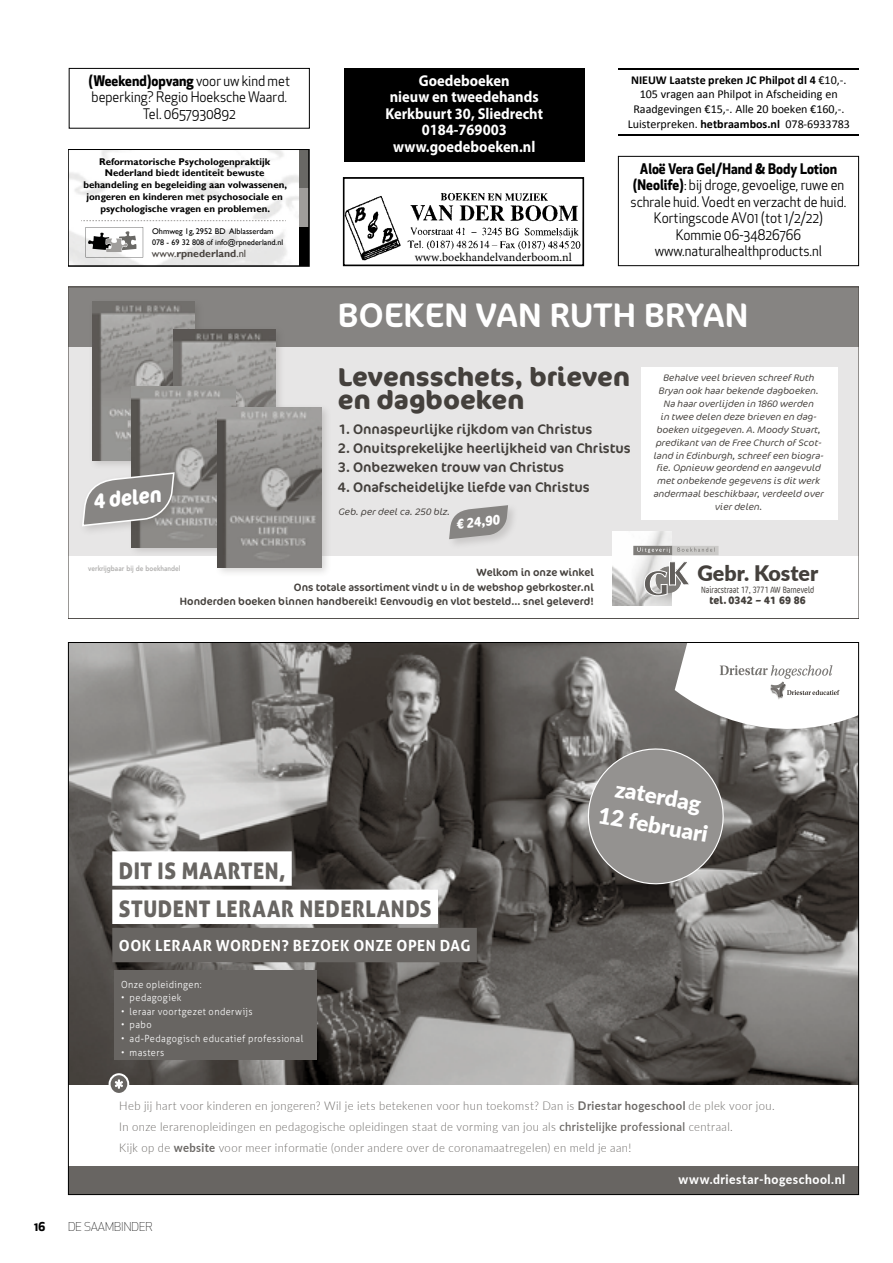
<style>
.page{position:relative;width:893px;height:1263px;background:#fff}
.page>*{position:absolute;margin:0;border:0;box-sizing:border-box;transform-origin:0 0}
.t1{font:34.35px "Cocon Pro";letter-spacing:.01em;color:#fff}
.t2{font:700 25.65px/23.5px "Cocon Pro";color:#44403c}
.t3{font:22.8px/38.2px "Aller Display";letter-spacing:.025em;color:#686562;scale:.92 1}
.t4{font:900 22.35px/29.1px "Lato";color:#fff;text-align:center}
.t5{font:900 21.45px "Lato";color:#44403c}
.t6{font:700 condensed 21.45px "Cocon Pro";color:#fff}
.t7{font:700 15.75px/16.5px "Myriad Pro";color:#fff;text-align:center;scale:.92 1}
.t8{font:700 15.3px "Aller";letter-spacing:.035em;color:#fff}
.t9{font:14.25px/16.5px "Apex New";color:#000;text-align:center;scale:.94 1}
.t10{font:13.95px "Cocon Pro";color:#44403c}
.t11{font:700 condensed 13.95px "Cocon Pro";color:#fff}
.t12{font:800 12.9px "Lato";letter-spacing:.045em;color:#fff;scale:.94 1}
.t13{font:300 12px/21px "Lato";letter-spacing:.03em;color:#6c6966;scale:.94 1}
.t14{font:12px/14.7px "Calibri";color:#000;text-align:center}
.t15{font:12px "Minion Pro";color:#000}
.t16{font:300 12px "Apex New";color:#000}
.t17{font:700 12px "Apex New";color:#000}
.t18{font:10.65px/14.4px "Cocon Pro";color:#44403c;text-align:right}
.t19{font:700 10.65px "Cocon Pro";letter-spacing:.015em;color:#44403c;scale:.91 1}
.t20{font:700 10.5px "Gill Sans";color:#4a4541}
.t21{font:700 9.75px/11.7px "Gill Sans";color:#000;text-align:center}
.t22{font:300 9.75px "Aller";letter-spacing:.045em;color:#fff;scale:.94 1}
.t23{font:italic 300 9.6px/12.9px "Cocon Pro";color:#44403c;text-align:center}
.t24{font:300 condensed 9.3px "Cocon Pro";color:#44403c;scale:.91 1}
.t25{font:8.25px "Gill Sans";color:#000}
.t26{font:8.1px "Gill Sans";color:#000}
.t27{font:800 7.5px "Avenir";color:#b1b0af;scale:.85 1}
.s1{font-weight:700}
.s2{font-weight:400}
.s3{font-weight:600}
</style>
<div class="page">
<div style="left:618px;top:156px;width:241px;height:110px;border:1px solid #000"></div>
<hr style="left:618px;top:68px;width:241px;height:1px;background:#000">
<hr style="left:618px;top:135px;width:241px;height:1px;background:#000">
<img style="left:70px;top:644px;width:787px;height:440px">
<div style="left:68px;top:1166px;width:791px;height:29px;background:#686562"></div>
<svg style="left:110px;top:1074px;width:18px;height:20px"></svg>
<div style="left:109px;top:1073px;width:20px;height:22px;border:2px solid #fff;border-radius:50%"></div>
<svg style="left:115px;top:1079px;width:8px;height:10px"></svg>
<div style="left:112px;top:851px;width:180px;height:35px;background:#fff"></div>
<div style="left:112px;top:889px;width:326px;height:35px;background:#fff"></div>
<div style="left:112px;top:928px;width:365px;height:34px;background:#686562"></div>
<div style="left:115px;top:971px;width:202px;height:89px;background:#686562"></div>
<svg style="left:578px;top:644px;width:279px;height:249px"></svg>
<div style="left:68px;top:347px;width:791px;height:208px;background:#e7e6e6"></div>
<img style="left:612px;top:532px;width:60px;height:74px">
<div style="left:671px;top:546px;width:48px;height:9px;background:#cbcac8"></div>
<div style="left:633px;top:546px;width:39px;height:9px;background:#7f7d7a"></div>
<svg style="left:637px;top:547px;width:33px;height:6px"></svg>
<svg style="left:677px;top:547px;width:38px;height:5px"></svg>
<svg style="left:644px;top:561px;width:45px;height:35px"></svg>
<div style="left:68px;top:287px;width:791px;height:60px;background:#868482"></div>
<div style="left:641px;top:367px;width:197px;height:152px;background:#fff"></div>
<div style="left:88px;top:298px;width:116px;height:172px;background:#44403c;opacity:.2"></div>
<img style="left:92px;top:302px;width:103px;height:158px">
<div style="left:169px;top:325px;width:116px;height:173px;background:#44403c;opacity:.2"></div>
<img style="left:173px;top:329px;width:103px;height:74px">
<div style="left:128px;top:382px;width:118px;height:176px;background:#44403c;opacity:.2"></div>
<img style="left:132px;top:386px;width:104px;height:161px">
<div style="left:214px;top:403px;width:117px;height:175px;background:#44403c;opacity:.2"></div>
<img style="left:218px;top:407px;width:103px;height:160px">
<div style="left:447px;top:503px;width:72px;height:47px;background:#44403c;opacity:.18"></div>
<svg style="left:449px;top:505px;width:59px;height:34px"></svg>
<div style="left:78px;top:468px;width:107px;height:69px;background:#44403c;opacity:.2"></div>
<svg style="left:81px;top:471px;width:94px;height:56px"></svg>
<img style="left:71px;top:152px;width:229px;height:111px">
<svg style="left:86px;top:227px;width:57px;height:30px"></svg>
<div style="left:300px;top:227px;width:9px;height:39px;background:#000"></div>
<div style="left:300px;top:188px;width:9px;height:39px;background:#9f9d9b"></div>
<div style="left:300px;top:149px;width:9px;height:39px;background:#696865"></div>
<svg style="left:81px;top:220px;width:205px;height:1px"></svg>
<div style="left:68px;top:149px;width:241px;height:117px;border:2px solid #000"></div>
<img style="left:345px;top:193px;width:236px;height:68px">
<div style="left:343px;top:177px;width:241px;height:89px;border:1px solid #000"></div>
<div style="left:69px;top:68px;width:241px;height:61px;border:1px solid #000"></div>
<div style="left:344px;top:68px;width:241px;height:94px;background:#000"></div>
<h3 class="t9" style="left:89px;top:72px;width:216px"><span class="s1">(Weekend)opvang</span> voor uw kind met beperking? Regio Hoeksche Waard.<br>Tel. 0657930892</h3>
<h3 class="t7" style="left:385px;top:72px;width:173px">Goedeboeken<br>nieuw en tweedehands<br>Kerkbuurt 30, Sliedrecht<br>0184-769003 www.goedeboeken.nl</h3>
<p class="t21" style="left:83px;top:156px;width:205px">Reformatorische Psychologenpraktijk Nederland biedt identiteit bewuste behandeling en begeleiding aan volwassenen, jongeren en kinderen met psychosociale en psychologische vragen en problemen.</p>
<p class="t25" style="left:152px;top:227px;width:123px">Ohmweg 1g, 2952 BD Alblasserdam</p>
<p class="t26" style="left:152px;top:238px;width:133px">078 - 69 32 808 of info@rpnederland.nl</p>
<p class="t20" style="left:152px;top:247px;width:96px"><span class="s2">www.</span>rpnederland<span class="s2">.nl</span></p>
<p class="t15" style="left:415px;top:249px;width:159px">www.boekhandelvanderboom.nl</p>
<p class="t14" style="left:628px;top:72px;width:224px"><span class="s1">NIEUW Laatste preken JC Philpot dl 4</span> €10,-.<br>105 vragen aan Philpot in Afscheiding en Raadgevingen €15,-. Alle 20 boeken €160,-.<br>Luisterpreken. <span class="s1">hetbraambos.nl</span> 078-6933783</p>
<h3 class="t9" style="left:631px;top:160px;width:231px"><span class="s1">Aloë Vera Gel/Hand &amp; Body Lotion (Neolife)</span>: bij droge, gevoelige, ruwe en schrale huid. Voedt en verzacht de huid.<br>Kortingscode AV01 (tot 1/2/22)<br>Kommie 06-34826766 www.naturalhealthproducts.nl</h3>
<h3 class="t6" style="left:92px;top:486px;width:70px;rotate:-6deg">4 delen</h3>
<h1 class="t1" style="left:338px;top:292px;width:412px">BOEKEN VAN RUTH BRYAN</h1>
<h2 class="t2" style="left:338px;top:364px;width:294px">Levensschets, brieven en dagboeken</h2>
<h3 class="t10" style="left:338px;top:420px;width:256px">1. Onnaspeurlijke rijkdom van Christus</h3>
<h3 class="t10" style="left:338px;top:439px;width:294px">2. Onuitsprekelijke heerlijkheid van Christus</h3>
<h3 class="t10" style="left:338px;top:458px;width:228px">3. Onbezweken trouw van Christus</h3>
<h3 class="t10" style="left:338px;top:478px;width:253px">4. Onafscheidelijke liefde van Christus</h3>
<p class="t23" style="left:338px;top:505px;width:113px">Geb. per deel ca. 250 blz.</p>
<h3 class="t11" style="left:455px;top:514px;width:45px;rotate:-6deg">€ 24,90</h3>
<p class="t23" style="left:653px;top:371px;width:172px">Behalve veel brieven schreef Ruth Bryan ook haar bekende dagboeken.<br>Na haar overlijden in 1860 werden<br>in twee delen deze brieven en dag&shy;boeken uitgegeven. A. Moody Stuart, predikant van de Free Church of Scot&shy;land in Edinburgh, schreef een biogra&shy;fie. Opnieuw geordend en aangevuld met onbekende gegevens is dit werk andermaal beschikbaar, verdeeld over vier delen.</p>
<p class="t27" style="left:88px;top:561px;width:110px">verkrijgbaar bij de boekhandel</p>
<p class="t18" style="left:180px;top:565px;width:415px">Welkom in onze winkel<br>Ons totale assortiment vindt u in de webshop gebrkoster.nl<br>Honderden boeken binnen handbereik! Eenvoudig en vlot besteld... snel geleverd!</p>
<h3 class="t5" style="left:697px;top:557px;width:122px">Gebr. Koster</h3>
<p class="t24" style="left:701px;top:584px;width:126px">Nairacstraat 17, 3771 AW Barneveld</p>
<p class="t19" style="left:709px;top:593px;width:108px">tel. 0342 – 41 69 86</p>
<h3 class="t3" style="left:119px;top:851px;width:342px">DIT IS MAARTEN,<br>STUDENT LERAAR NEDERLANDS</h3>
<h3 class="t8" style="left:119px;top:936px;width:353px">OOK LERAAR WORDEN? BEZOEK ONZE OPEN DAG</h3>
<p class="t22" style="left:121px;top:978px;width:87px">Onze opleidingen:</p>
<p class="t22" style="left:121px;top:992px;width:66px">• pedagogiek</p>
<p class="t22" style="left:121px;top:1005px;width:141px">• leraar voortgezet onderwijs</p>
<p class="t22" style="left:121px;top:1019px;width:34px">• pabo</p>
<p class="t22" style="left:121px;top:1033px;width:195px">• ad-Pedagogisch educatief professional</p>
<p class="t22" style="left:121px;top:1046px;width:48px">• masters</p>
<h3 class="t4" style="left:606px;top:771px;width:113px;rotate:10deg">zaterdag<br>12 februari</h3>
<p class="t13" style="left:119px;top:1095px;width:699px">Heb jij hart voor kinderen en jongeren? Wil je iets betekenen voor hun toekomst? Dan is <span class="s1">Driestar hogeschool</span> de plek voor jou.<br>In onze lerarenopleidingen en pedagogische opleidingen staat de vorming van jou als <span class="s3">christelijke professional</span> centraal.<br>Kijk op de <span class="s1">website</span> voor meer informatie (onder andere over de coronamaatregelen) en meld je aan!</p>
<p class="t17" style="left:34px;top:1217px;width:13px">16</p>
<p class="t16" style="left:68px;top:1219px;width:86px">DE SAAMBINDER</p>
<h3 class="t12" style="left:678px;top:1169px;width:179px">www.driestar-hogeschool.nl</h3>
</div>
